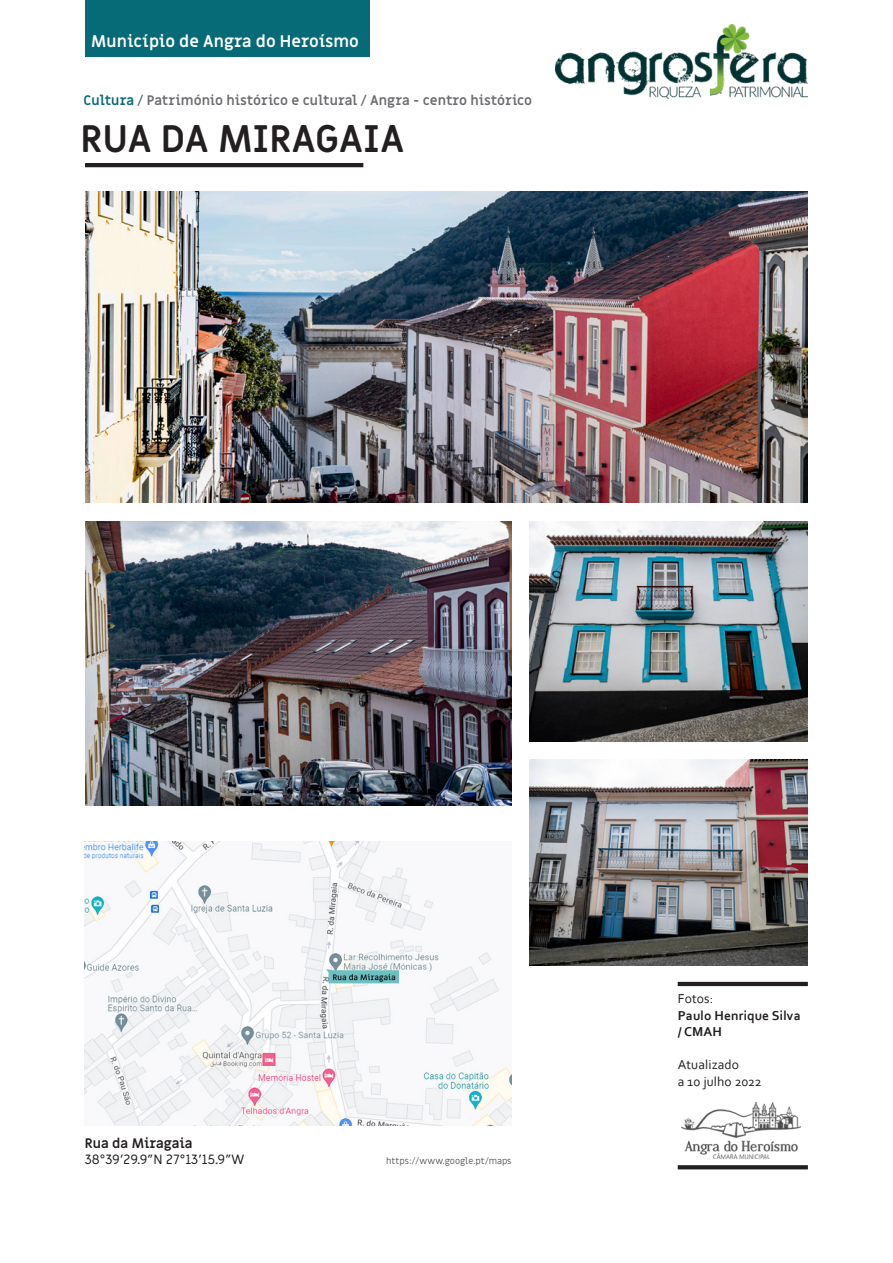
<style>
.page{position:relative;width:893px;height:1263px;background:#fff}
.page>*{position:absolute;margin:0;border:0;box-sizing:border-box;transform-origin:0 0}
.tit{font:700 37.5px "Miriam Libre";letter-spacing:-.005em;color:#231f20}
.t1{font:700 16.5px "Miriam Libre";color:#fff}
.legenda_bold{font:700 13.5px "Miriam Libre";letter-spacing:-.005em;color:#6c6d70}
.ficha{font:700 13.5px/16.5px "Corbel";letter-spacing:.01em;color:#231f20}
.legenda{font:13.5px "Miriam Libre";color:#231f20}
.ficha-2{font:13.5px "Corbel";letter-spacing:.01em;color:#231f20}
.legenda_bold-2{font:700 13.5px "Miriam Libre";letter-spacing:-.005em;color:#231f20}
.legenda-2{font:9px "Miriam Libre";color:#57585a}
.s1{color:#076a77}
.s2{font-weight:400}
</style>
<div class="page">
<img style="left:556px;top:24px;width:252px;height:74px">
<div style="left:85px;top:0;width:284px;height:57px;background:#076a77"></div>
<img style="left:682px;top:1103px;width:119px;height:56px">
<svg style="left:678px;top:1165px;width:130px;height:4px"></svg>
<img style="left:85px;top:841px;width:427px;height:285px">
<hr style="left:85px;top:163px;width:278px;height:4px;background:#231f20">
<img style="left:85px;top:521px;width:427px;height:284px">
<img style="left:530px;top:521px;width:278px;height:220px">
<img style="left:530px;top:759px;width:278px;height:206px">
<img style="left:85px;top:191px;width:723px;height:311px">
<hr style="left:678px;top:982px;width:130px;height:4px;background:#231f20">
<p class="t1" style="left:91px;top:31px;width:269px">Município de Angra do Heroísmo</p>
<p class="legenda_bold" style="left:84px;top:92px;width:450px"><span class="s1">Cultura</span> / Património histórico e cultural / Angra - centro histórico</p>
<p class="tit" style="left:81px;top:116px;width:325px">RUA DA MIRAGAIA</p>
<p class="legenda_bold-2" style="left:85px;top:1135px;width:109px">Rua da Miragaia</p>
<p class="legenda" style="left:85px;top:1151px;width:161px">38°39’29.9”N 27°13’15.9”W</p>
<p class="legenda-2" style="left:386px;top:1156px;width:127px">https://www.google.pt/maps</p>
<p class="ficha" style="left:678px;top:990px;width:124px"><span class="s2">Fotos:<br></span>Paulo Henrique Silva / CMAH</p>
<p class="ficha-2" style="left:678px;top:1056px;width:63px">Atualizado</p>
<p class="ficha-2" style="left:678px;top:1073px;width:85px">a 10 julho 2022</p>
</div>
